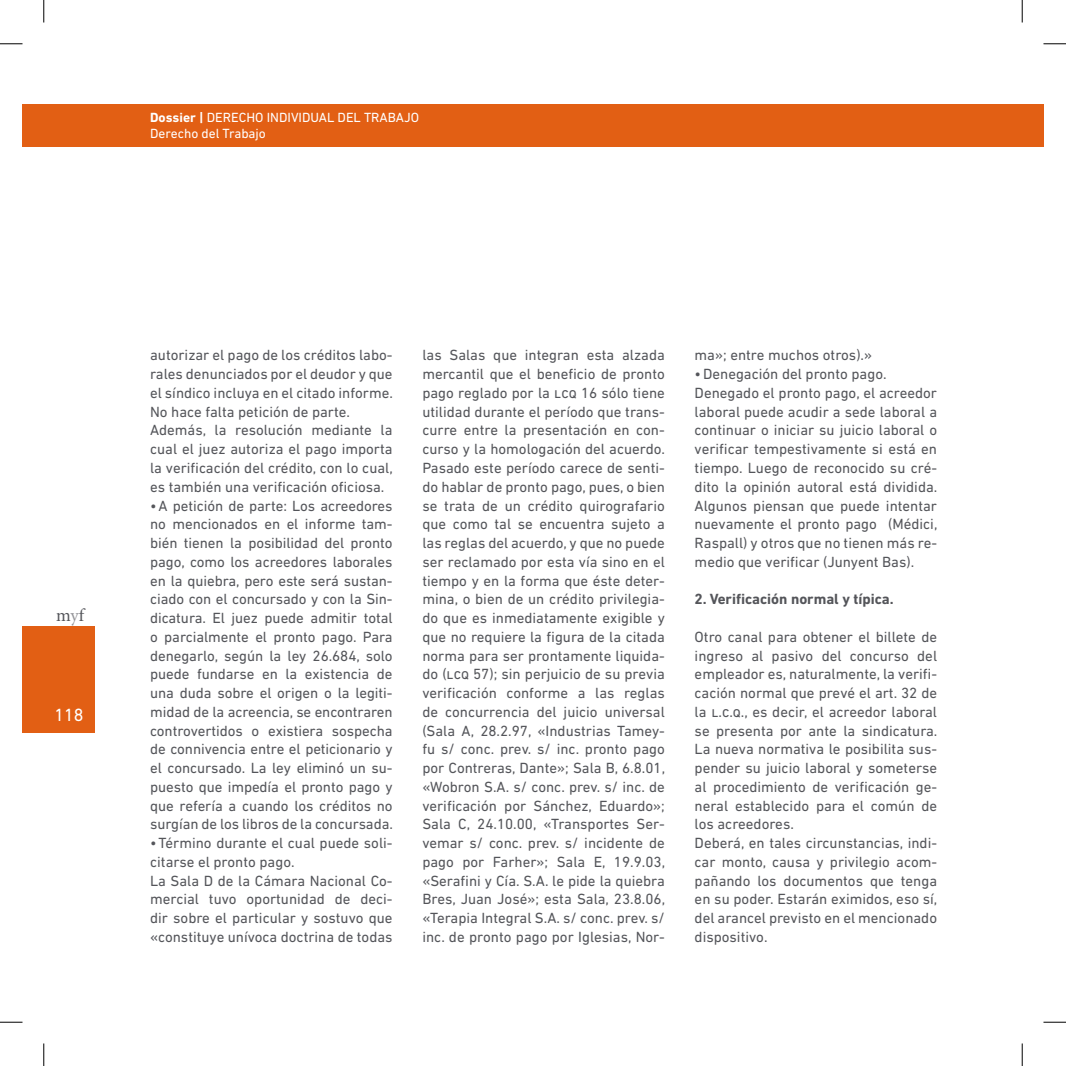
<style>
.page{position:relative;width:1066px;height:1066px;background:#fff}
.page>*{position:absolute;margin:0;border:0;box-sizing:border-box;transform-origin:0 0}
.t1{font:18px "Minion Pro";color:#54555a}
.t2{font:18px "DIN Next LT Pro";color:#fff}
.t3{font:15px/18.8px "DIN Next LT Pro";color:#54555a;text-align:justify}
.t4{font:700 15px "DIN Next LT Pro";color:#54555a}
.t5{font:13.5px/16.2px "DIN Next LT Pro";color:#fff}
.s1{font-weight:700}
.s2{color:#959599}
</style>
<div class="page">
<div style="left:1022px;top:104px;width:21px;height:43px;background:#e25f14"></div>
<div style="left:22px;top:626px;width:73px;height:107px;background:#e25f14"></div>
<div style="left:22px;top:104px;width:1000px;height:43px;background:#e25f14"></div>
<svg style="left:0;top:44px;width:22px;height:1px"></svg>
<svg style="left:1043px;top:44px;width:22px;height:1px"></svg>
<svg style="left:0;top:1021px;width:22px;height:1px"></svg>
<svg style="left:1043px;top:1021px;width:22px;height:1px"></svg>
<svg style="left:44px;top:0;width:1px;height:23px"></svg>
<svg style="left:44px;top:1043px;width:1px;height:22px"></svg>
<svg style="left:1021px;top:0;width:1px;height:23px"></svg>
<svg style="left:1021px;top:1043px;width:1px;height:22px"></svg>
<p class="t5" style="left:150px;top:109px;width:270px"><span class="s1">Dossier |</span> DERECHO INDIVIDUAL DEL TRABAJO<br>Derecho del Trabajo</p>
<p class="t1" style="left:56px;top:603px;width:29px">m<span class="s2">y</span>f</p>
<p class="t2" style="left:54px;top:704px;width:31px">118</p>
<p class="t3" style="left:150px;top:346px;width:244px">autorizar el pago de los créditos labo&shy;rales denunciados por el deudor y que el síndico incluya en el citado informe.</p>
<p class="t3" style="left:150px;top:402px;width:201px">No hace falta petición de parte.</p>
<p class="t3" style="left:150px;top:421px;width:244px">Además, la resolución mediante la cual el juez autoriza el pago importa la verificación del crédito, con lo cual, es también una verificación oficiosa.</p>
<p class="t3" style="left:150px;top:496px;width:244px">•A petición de parte: Los acreedores no mencionados en el informe tam&shy;bién tienen la posibilidad del pronto pago, como los acreedores laborales en la quiebra, pero este será sustan&shy;ciado con el concursado y con la Sin&shy;dicatura. El juez puede admitir total o parcialmente el pronto pago. Para denegarlo, según la ley 26.684, solo puede fundarse en la existencia de una duda sobre el origen o la legiti&shy;midad de la acreencia, se encontraren controvertidos o existiera sospecha de connivencia entre el peticionario y el concursado. La ley eliminó un su&shy;puesto que impedía el pronto pago y que refería a cuando los créditos no surgían de los libros de la concursada.</p>
<p class="t3" style="left:150px;top:833px;width:244px">•Término durante el cual puede soli&shy;citarse el pronto pago.</p>
<p class="t3" style="left:150px;top:871px;width:244px">La Sala D de la Cámara Nacional Co&shy;mercial tuvo oportunidad de deci&shy;dir sobre el particular y sostuvo que «constituye unívoca doctrina de todas</p>
<p class="t3" style="left:422px;top:346px;width:244px">las Salas que integran esta alzada mercantil que el beneficio de pronto pago reglado por la Lcq 16 sólo tiene utilidad durante el período que trans&shy;curre entre la presentación en con&shy;curso y la homologación del acuerdo.<br>Pasado este período carece de senti&shy;do hablar de pronto pago, pues, o bien se trata de un crédito quirografario que como tal se encuentra sujeto a las reglas del acuerdo, y que no puede ser reclamado por esta vía sino en el tiempo y en la forma que éste deter&shy;mina, o bien de un crédito privilegia&shy;do que es inmediatamente exigible y que no requiere la figura de la citada norma para ser prontamente liquida&shy;do (lcq 57); sin perjuicio de su previa verificación conforme a las reglas de concurrencia del juicio universal (Sala A, 28.2.97, «Industrias Tamey&shy;fu s/ conc. prev. s/ inc. pronto pago por Contreras, Dante»; Sala B, 6.8.01, «Wobron S.A. s/ conc. prev. s/ inc. de verificación por Sánchez, Eduardo»; Sala C, 24.10.00, «Transportes Ser&shy;vemar s/ conc. prev. s/ incidente de pago por Farher»; Sala E, 19.9.03, «Serafini y Cía. S.A. le pide la quiebra Bres, Juan José»; esta Sala, 23.8.06, «Terapia Integral S.A. s/ conc. prev. s/ inc. de pronto pago por Iglesias, Nor-</p>
<p class="t3" style="left:694px;top:346px;width:179px">ma»; entre muchos otros).»</p>
<p class="t3" style="left:694px;top:364px;width:193px">•Denegación del pronto pago.</p>
<p class="t3" style="left:694px;top:383px;width:244px">Denegado el pronto pago, el acreedor laboral puede acudir a sede laboral a continuar o iniciar su juicio laboral o verificar tempestivamente si está en tiempo. Luego de reconocido su cré&shy;dito la opinión autoral está dividida.<br>Algunos piensan que puede intentar nuevamente el pronto pago (Médici, Raspall) y otros que no tienen más re&shy;medio que verificar (Junyent Bas).</p>
<p class="t4" style="left:694px;top:590px;width:200px">2. Verificación normal y típica.</p>
<p class="t3" style="left:694px;top:627px;width:244px">Otro canal para obtener el billete de ingreso al pasivo del concurso del empleador es, naturalmente, la verifi&shy;cación normal que prevé el art. 32 de la L.c.q., es decir, el acreedor laboral se presenta por ante la sindicatura.<br>La nueva normativa le posibilita sus&shy;pender su juicio laboral y someterse al procedimiento de verificación ge&shy;neral establecido para el común de los acreedores.</p>
<p class="t3" style="left:694px;top:833px;width:244px">Deberá, en tales circunstancias, indi&shy;car monto, causa y privilegio acom&shy;pañando los documentos que tenga en su poder. Estarán eximidos, eso sí, del arancel previsto en el mencionado dispositivo.</p>
</div>
